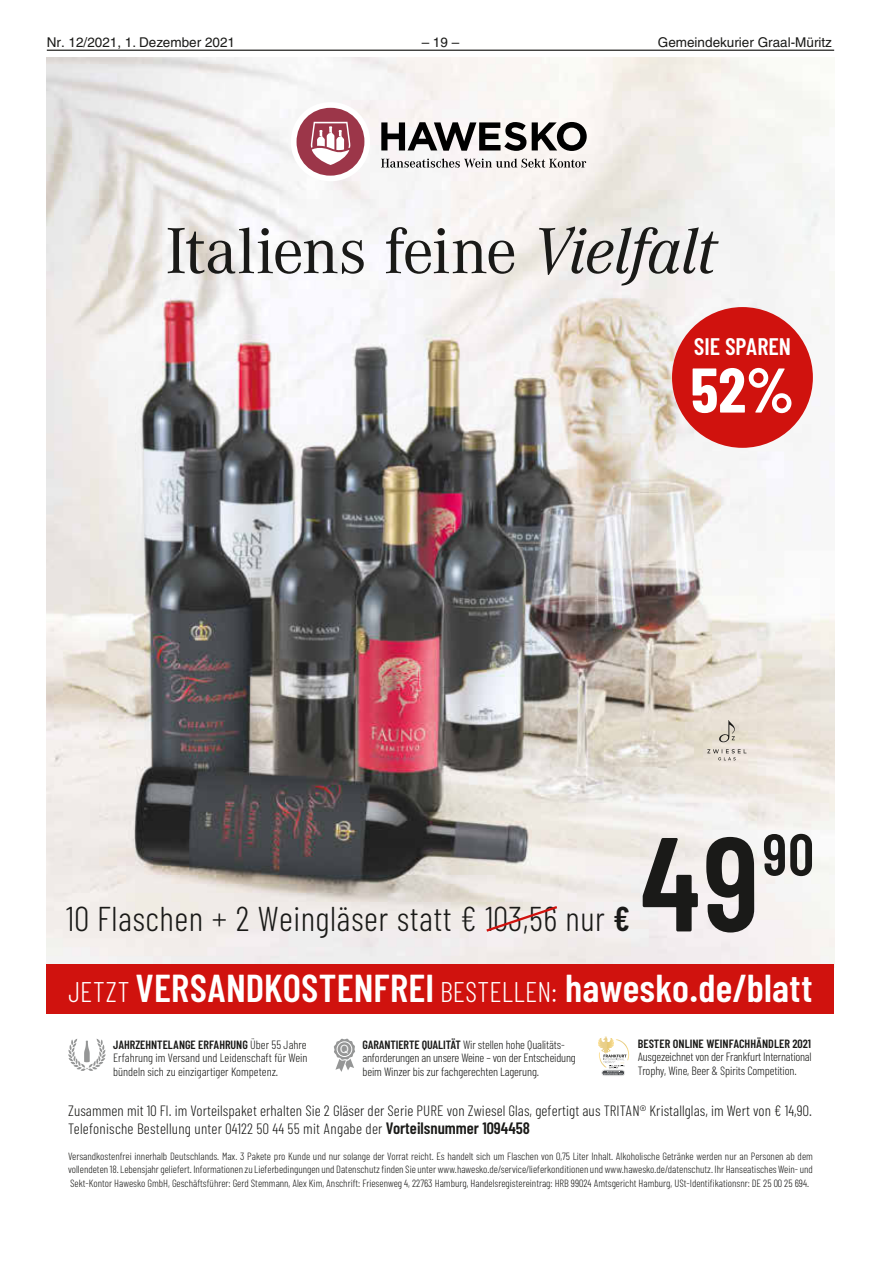
<style>
.page{position:relative;width:881px;height:1263px;background:#fff}
.page>*{position:absolute;margin:0;border:0;box-sizing:border-box;transform-origin:0 0}
.t1{font:600 133.5px "Barlow Condensed";color:#1a1a18}
.t2{font:67.5px "Corporate A";letter-spacing:-.02em;color:#1a1a18}
.t3{font:700 63px "Barlow Condensed";color:#fff}
.t4{font:600 58.65px "Barlow Condensed";color:#1a1a18}
.t5{font:600 39px "Barlow Condensed";letter-spacing:.005em;color:#fff}
.t6{font:300 34.5px "Barlow Condensed";letter-spacing:.015em;color:#1a1a18}
.t7{font:600 24px "Barlow Condensed";color:#fff}
.t8{font:300 15px/18px "Barlow Condensed";letter-spacing:.005em;color:#1a1a18}
.t9{font:13.5px "Helvetica LT";color:#1a1a18}
.t10{font:300 12px/13.5px "Barlow Condensed";letter-spacing:-.01em;color:#1a1a18}
.t11{font:600 12px "Barlow Condensed";color:#1a1a18}
.t12{font:11.25px "Helvetica Neue";color:#fff}
.t13{font:300 10.5px/13.5px "Barlow Condensed";color:#1a1a18;text-align:justify}
.s1{font-style:italic}
.s2{font-weight:600}
.s3{font-weight:300;font-size:28.5px}
.s4{font-weight:600;font-size:16.5px}
</style>
<div class="page">
<hr style="left:47px;top:50px;width:786px;height:1px;background:#1a1a18">
<img style="left:47px;top:57px;width:786px;height:907px">
<div style="left:47px;top:964px;width:786px;height:50px;background:#d0120e"></div>
<svg style="left:68px;top:1039px;width:38px;height:32px"></svg>
<svg style="left:334px;top:1039px;width:21px;height:33px"></svg>
<div style="left:291px;top:102px;width:79px;height:79px;background:#fff;border-radius:39px"></div>
<svg style="left:381px;top:122px;width:205px;height:29px"></svg>
<svg style="left:381px;top:158px;width:205px;height:10px"></svg>
<div style="left:296px;top:108px;width:68px;height:68px;background:#9c3649;border-radius:34px"></div>
<svg style="left:310px;top:122px;width:40px;height:43px"></svg>
<div style="left:601px;top:1070px;width:23px;height:6px;border:1px solid #e8e9e9;border-radius:3px"></div>
<svg style="left:598px;top:1036px;width:32px;height:38px"></svg>
<div style="left:671px;top:307px;width:141px;height:141px;background:#d0120e;border-radius:50%"></div>
<svg style="left:483px;top:904px;width:76px;height:29px;background:#eedad7"></svg>
<svg style="left:707px;top:720px;width:39px;height:40px;background:#d9d1c6"></svg>
<p class="t9" style="left:47px;top:34px;width:190px">Nr. 12/2021, 1. Dezember 2021</p>
<p class="t9" style="left:421px;top:34px;width:39px">– 19 –</p>
<p class="t9" style="left:657px;top:34px;width:176px">Gemeindekurier Graal-Müritz</p>
<h2 class="t2" style="left:165px;top:205px;width:551px">Italiens feine <span class="s1">Vielfalt</span></h2>
<h3 class="t7" style="left:693px;top:331px;width:99px">SIE SPAREN</h3>
<h3 class="t3" style="left:690px;top:351px;width:105px">52%</h3>
<h3 class="t6" style="left:66px;top:897px;width:565px">10 Flaschen + 2 Weingläser statt € 103,56 nur <span class="s2">€</span></h3>
<h1 class="t1" style="left:640px;top:800px;width:120px">49</h1>
<h3 class="t4" style="left:762px;top:818px;width:52px">90</h3>
<h3 class="t5" style="left:69px;top:964px;width:745px"><span class="s3">JETZT</span> VERSANDKOSTENFREI <span class="s3">BESTELLEN:</span> hawesko.de/blatt</h3>
<p class="t11" style="left:637px;top:1036px;width:175px">BESTER ONLINE WEINFACHHÄNDLER 2021</p>
<p class="t10" style="left:637px;top:1050px;width:175px">Ausgezeichnet von der Frankfurt International<br>Trophy, Wine, Beer &amp; Spirits Competition.</p>
<p class="t10" style="left:113px;top:1037px;width:196px;text-align:justify"><span class="s2">JAHRZEHNTELANGE ERFAHRUNG</span> Über 55 Jahre Erfahrung im Versand und Leidenschaft für Wein bündeln sich zu einzigartiger Kompetenz.</p>
<p class="t10" style="left:362px;top:1037px;width:215px"><span class="s2">GARANTIERTE QUALITÄT</span> Wir stellen hohe Qualitäts&shy;anforderungen an unsere Weine – von der Entscheidung beim Winzer bis zur fachgerechten Lagerung.</p>
<p class="t12" style="left:340px;top:1041px;width:10px">Q</p>
<h3 class="t8" style="left:68px;top:1101px;width:745px">Zusammen mit 10 Fl. im Vorteilspaket erhalten Sie 2 Gläser der Serie PURE von Zwiesel Glas, gefertigt aus TRITAN® Kristallglas, im Wert von € 14,90.<br>Telefonische Bestellung unter 04122 50 44 55 mit Angabe der <span class="s4">Vorteilsnummer 1094458</span></h3>
<p class="t13" style="left:68px;top:1149px;width:746px">Versandkostenfrei innerhalb Deutschlands. Max. 3 Pakete pro Kunde und nur solange der Vorrat reicht. Es handelt sich um Flaschen von 0,75 Liter Inhalt. Alkoholische Getränke werden nur an Personen ab dem vollendeten 18. Lebensjahr geliefert. Informationen zu Lieferbedingungen und Datenschutz finden Sie unter www.hawesko.de/service/lieferkonditionen und www.hawesko.de/datenschutz. Ihr Hanseatisches Wein- und Sekt-Kontor Hawesko GmbH, Geschäftsführer: Gerd Stemmann, Alex Kim, Anschrift: Friesenweg 4, 22763 Hamburg, Handelsregistereintrag: HRB 99024 Amtsgericht Hamburg, USt-Identifikationsnr: DE 25 00 25 694.</p>
</div>
